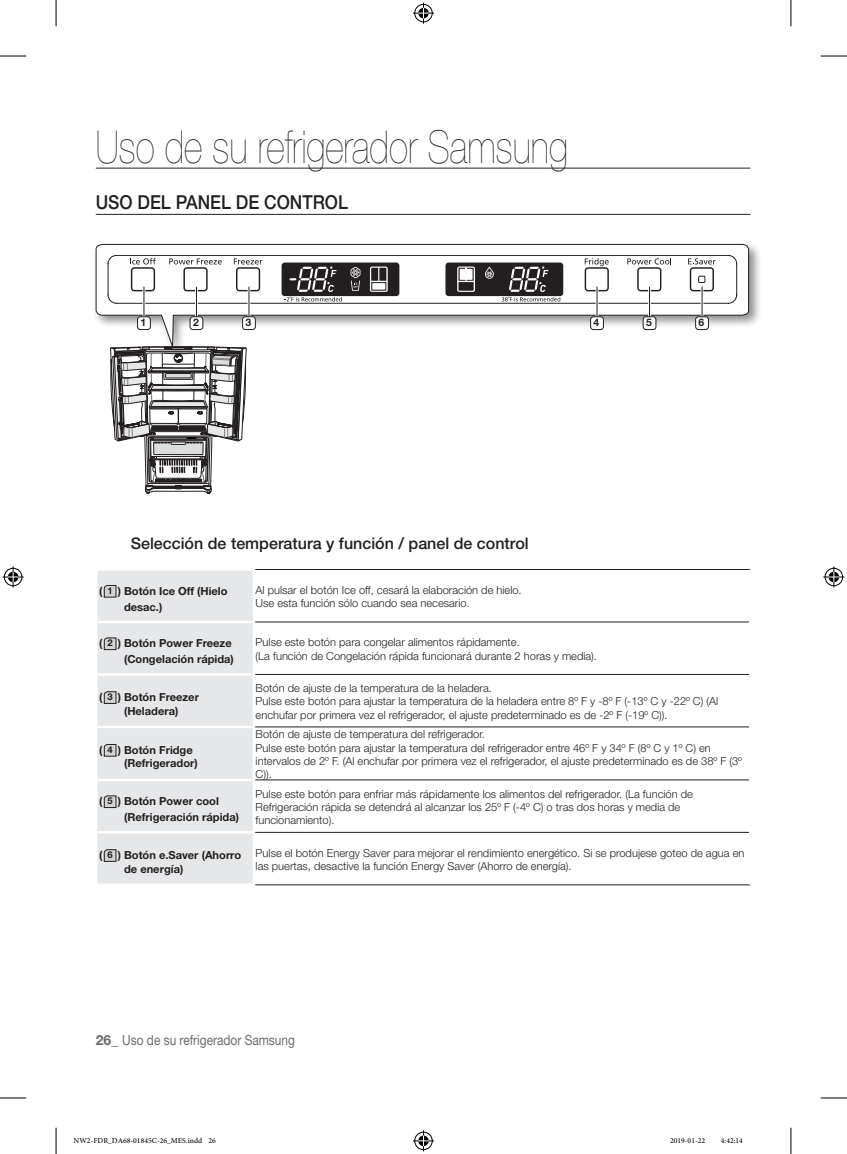
<style>
.page{position:relative;width:847px;height:1154px;background:#fff}
.page>*{position:absolute;margin:0;border:0;box-sizing:border-box;transform-origin:0 0}
.t1{font:200 45.5px "Helvetica Neue LTW1 G";color:#231f20;scale:.8 1}
.t2{font:500 19.25px "Helvetica Neue LTW1 G";color:#231f20;scale:.9 1}
.t3{font:500 16.1px "Helvetica Neue LT Pro";color:#231f20}
.t4{font:14px "Helvetica Neue LT Pro";color:#6c6d70;scale:.85 1}
.t5{font:300 11.03px/13.3px "Helvetica Neue LT Pro";color:#231f20}
.t6{font:700 11.03px/16.1px "Helvetica Neue LT Pro";color:#231f20}
.t7{font:10.5px "Adobe Arabic";color:#000}
.t8{font:700 10.5px "Helvetica Neue LT Pro";color:#231f20}
.s1{font-size:9.45px}
.s2{font-weight:700}
</style>
<div class="page">
<hr style="left:96px;top:168px;width:654px;height:1px;background:#231f20">
<div style="left:97px;top:571px;width:155px;height:312px;background:#e6e7e9"></div>
<hr style="left:255px;top:569px;width:495px;height:1px;background:#231f20">
<hr style="left:255px;top:622px;width:493px;height:1px;background:#231f20">
<hr style="left:255px;top:674px;width:493px;height:1px;background:#231f20">
<hr style="left:255px;top:726px;width:493px;height:1px;background:#231f20">
<hr style="left:255px;top:779px;width:493px;height:1px;background:#231f20">
<hr style="left:255px;top:832px;width:493px;height:1px;background:#231f20">
<hr style="left:255px;top:884px;width:495px;height:1px;background:#231f20">
<hr style="left:748px;top:832px;width:2px;height:53px;background:#fff">
<hr style="left:97px;top:621px;width:158px;height:2px;background:#fff">
<hr style="left:97px;top:673px;width:158px;height:3px;background:#fff">
<hr style="left:97px;top:726px;width:158px;height:2px;background:#fff">
<hr style="left:97px;top:779px;width:158px;height:2px;background:#fff">
<hr style="left:97px;top:831px;width:158px;height:2px;background:#fff">
<svg style="left:104px;top:585px;width:12px;height:13px"></svg>
<svg style="left:104px;top:637px;width:12px;height:13px"></svg>
<svg style="left:104px;top:691px;width:12px;height:13px"></svg>
<svg style="left:104px;top:744px;width:12px;height:13px"></svg>
<svg style="left:104px;top:795px;width:12px;height:13px"></svg>
<svg style="left:104px;top:849px;width:12px;height:13px"></svg>
<svg style="left:110px;top:359px;width:136px;height:135px"></svg>
<hr style="left:96px;top:214px;width:654px;height:1px;background:#231f20">
<div style="left:92px;top:241px;width:669px;height:118px;background:#231f20;opacity:.5"></div>
<svg style="left:95px;top:244px;width:653px;height:106px"></svg>
<svg style="left:108px;top:255px;width:628px;height:49px"></svg>
<hr style="left:142px;top:287px;width:3px;height:32px;background:#fff">
<hr style="left:143px;top:287px;width:1px;height:32px;background:#231f20">
<div style="left:137px;top:317px;width:13px;height:13px;background:#fff;border-radius:3px"></div>
<div style="left:137px;top:316px;width:13px;height:14px;border:1px solid #231f20;border-radius:3px"></div>
<hr style="left:595px;top:287px;width:3px;height:32px;background:#fff">
<hr style="left:596px;top:287px;width:1px;height:32px;background:#231f20">
<div style="left:590px;top:317px;width:13px;height:13px;background:#fff;border-radius:3px"></div>
<div style="left:590px;top:316px;width:13px;height:14px;border:1px solid #231f20;border-radius:3px"></div>
<hr style="left:195px;top:287px;width:3px;height:32px;background:#fff">
<hr style="left:196px;top:287px;width:1px;height:32px;background:#231f20">
<div style="left:190px;top:317px;width:13px;height:13px;background:#fff;border-radius:3px"></div>
<div style="left:190px;top:316px;width:13px;height:14px;border:1px solid #231f20;border-radius:3px"></div>
<hr style="left:648px;top:287px;width:2px;height:32px;background:#fff">
<hr style="left:649px;top:287px;width:1px;height:32px;background:#231f20">
<div style="left:643px;top:317px;width:12px;height:13px;background:#fff;border-radius:3px"></div>
<div style="left:642px;top:316px;width:14px;height:14px;border:1px solid #231f20;border-radius:3px"></div>
<hr style="left:247px;top:287px;width:3px;height:32px;background:#fff">
<hr style="left:248px;top:287px;width:1px;height:32px;background:#231f20">
<div style="left:242px;top:317px;width:13px;height:13px;background:#fff;border-radius:3px"></div>
<div style="left:242px;top:316px;width:13px;height:14px;border:1px solid #231f20;border-radius:3px"></div>
<hr style="left:700px;top:287px;width:3px;height:32px;background:#fff">
<hr style="left:701px;top:287px;width:1px;height:32px;background:#231f20">
<div style="left:695px;top:317px;width:13px;height:13px;background:#fff;border-radius:3px"></div>
<div style="left:695px;top:316px;width:13px;height:14px;border:1px solid #231f20;border-radius:3px"></div>
<svg style="left:0;top:56px;width:26px;height:1px"></svg>
<svg style="left:820px;top:56px;width:26px;height:1px"></svg>
<svg style="left:0;top:1097px;width:26px;height:1px"></svg>
<svg style="left:820px;top:1097px;width:26px;height:1px"></svg>
<svg style="left:56px;top:0;width:1px;height:26px"></svg>
<svg style="left:56px;top:1128px;width:1px;height:26px"></svg>
<svg style="left:790px;top:0;width:1px;height:26px"></svg>
<svg style="left:790px;top:1128px;width:1px;height:26px"></svg>
<svg style="left:413px;top:3px;width:21px;height:21px"></svg>
<svg style="left:413px;top:1130px;width:21px;height:21px"></svg>
<svg style="left:3px;top:566px;width:21px;height:21px"></svg>
<svg style="left:823px;top:566px;width:21px;height:21px"></svg>
<h1 class="t1" style="left:96px;top:120px;width:591px">Uso de su refrigerador Samsung</h1>
<h2 class="t2" style="left:96px;top:191px;width:282px">USO DEL PANEL DE CONTROL</h2>
<p class="t8" style="left:140px;top:315px;width:7px">1</p>
<p class="t8" style="left:193px;top:315px;width:7px">2</p>
<p class="t8" style="left:245px;top:315px;width:7px">3</p>
<p class="t8" style="left:593px;top:315px;width:7px">4</p>
<p class="t8" style="left:646px;top:315px;width:7px">5</p>
<p class="t8" style="left:698px;top:315px;width:7px">6</p>
<h3 class="t3" style="left:131px;top:534px;width:399px">Selección de temperatura y función / panel de control</h3>
<p class="t6" style="left:124px;top:583px;width:105px;text-indent:-25px">( <span class="s1">1</span> ) Botón Ice Off (Hielo desac.)</p>
<p class="t5" style="left:255px;top:583px;width:267px">Al pulsar el botón Ice off, cesará la elaboración de hielo.<br>Use esta función sólo cuando sea necesario.</p>
<p class="t6" style="left:99px;top:635px;width:136px;text-align:right">( <span class="s1">2</span> ) Botón Power Freeze (Congelación rápida)</p>
<p class="t5" style="left:255px;top:635px;width:343px">Pulse este botón para congelar alimentos rápidamente.<br>(La función de Congelación rápida funcionará durante 2 horas y media).</p>
<p class="t6" style="left:99px;top:690px;width:101px;line-height:13.3px;text-align:center">( <span class="s1">3</span> ) Botón Freezer (Heladera)</p>
<p class="t5" style="left:255px;top:681px;width:464px">Botón de ajuste de la temperatura de la heladera.<br>Pulse este botón para ajustar la temperatura de la heladera entre 8º F y -8º F (-13º C y -22º C) (Al enchufar por primera vez el refrigerador, el ajuste predeterminado es de -2º F (-19º C)).</p>
<p class="t6" style="left:124px;top:743px;width:75px;line-height:13.3px;text-indent:-25px">( <span class="s1">4</span> ) Botón Fridge (Refrigerador)</p>
<p class="t5" style="left:255px;top:727px;width:487px">Botón de ajuste de temperatura del refrigerador.<br>Pulse este botón para ajustar la temperatura del refrigerador entre 46º F y 34º F (8º C y 1º C) en intervalos de 2º F. (Al enchufar por primera vez el refrigerador, el ajuste predeterminado es de 38º F (3º C)).</p>
<p class="t6" style="left:124px;top:793px;width:116px;text-indent:-25px">( <span class="s1">5</span> ) Botón Power cool (Refrigeración rápida)</p>
<p class="t5" style="left:255px;top:787px;width:438px">Pulse este botón para enfriar más rápidamente los alimentos del refrigerador. (La función de<br>Refrigeración rápida se detendrá al alcanzar los 25º F (-4º C) o tras dos horas y media de funcionamiento).</p>
<p class="t6" style="left:124px;top:848px;width:119px;line-height:13.3px;text-indent:-25px">( <span class="s1">6</span> ) Botón e.Saver (Ahorro de energía)</p>
<p class="t5" style="left:255px;top:846px;width:490px">Pulse el botón Energy Saver para mejorar el rendimiento energético. Si se produjese goteo de agua en las puertas, desactive la función Energy Saver (Ahorro de energía).</p>
<p class="t4" style="left:96px;top:1031px;width:236px"><span class="s2">26_</span> Uso de su refrigerador Samsung</p>
<p class="t7" style="left:74px;top:1133px;width:144px">NW2-FDR_DA68-01845C-26_MES.indd 26</p>
<p class="t7" style="left:669px;top:1133px;width:37px">2019-01-22</p>
<p class="t7" style="left:720px;top:1133px;width:24px">4:42:14</p>
</div>
